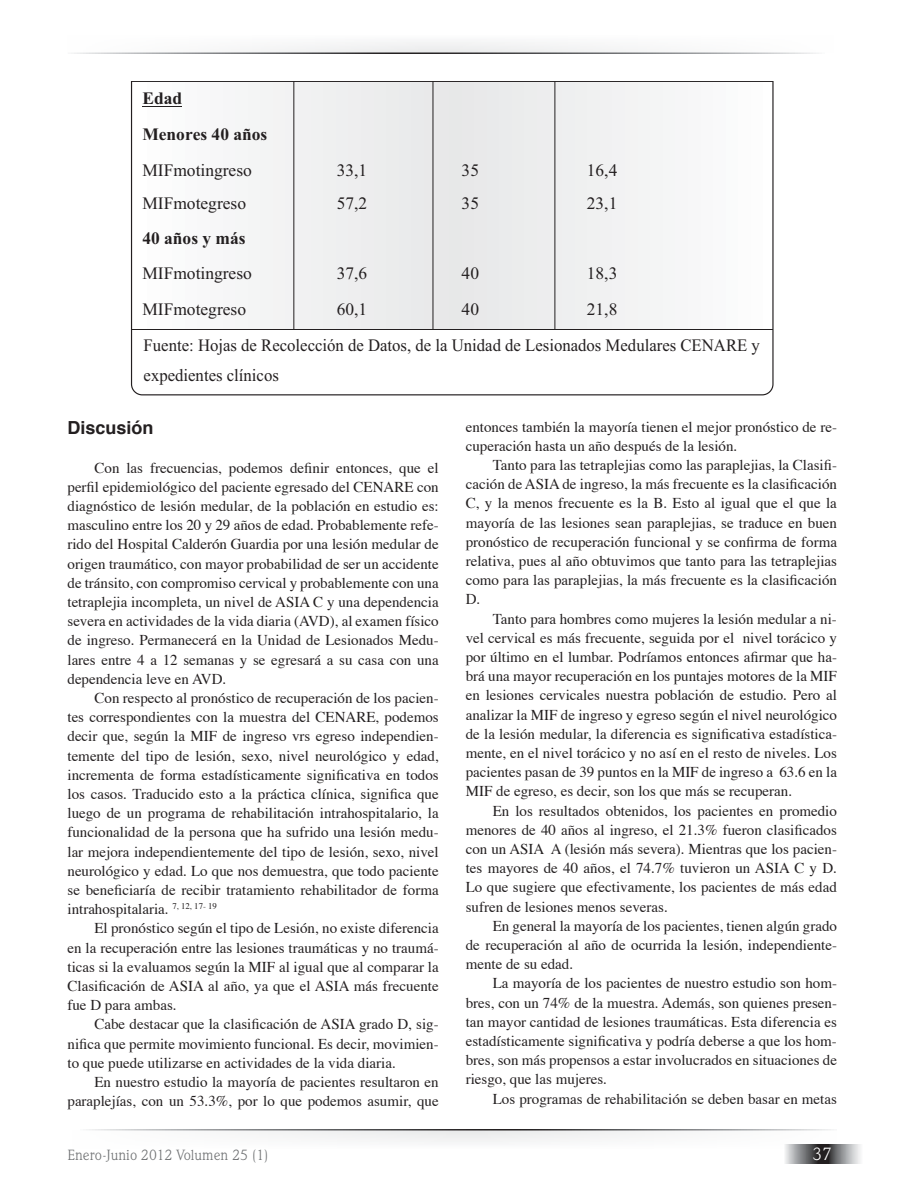
<style>
.page{position:relative;width:918px;height:1188px;background:#fff}
.page>*{position:absolute;margin:0;border:0;box-sizing:border-box;transform-origin:0 0}
.t1{font:700 18px "Helvetica";color:#231f20}
.t2{font:18px "Weidemann IT Cby BT";color:#fff}
.t3{font:17.4px/35.5px "Times New Roman";color:#231f20}
.t4{font:700 17.4px/36px "Times New Roman";color:#231f20}
.t5{font:17.4px "Times New Roman";color:#231f20;scale:.96 1}
.t6{font:15px/19.2px "Times";color:#231f20;text-align:justify}
.t7{font:15px "Weidemann IT Cby BT";color:#6d6f71}
</style>
<div class="page">
<div style="left:68px;top:1131px;width:769px;height:20px;background:#fafafa"></div>
<div style="left:68px;top:32px;width:769px;height:20px;background:#fbfbfb"></div>
<svg style="left:785px;top:1144px;width:76px;height:20px;background:#838385"></svg>
<svg style="left:131px;top:81px;width:643px;height:314px"></svg>
<hr style="left:555px;top:81px;width:1px;height:249px;background:#231f20">
<hr style="left:433px;top:81px;width:1px;height:249px;background:#231f20">
<hr style="left:293px;top:81px;width:1px;height:249px;background:#231f20">
<hr style="left:132px;top:81px;width:641px;height:1px;background:#231f20">
<p class="t4" style="left:142px;top:82px;width:127px">Edad<br>Menores 40 años</p>
<p class="t3" style="left:142px;top:154px;width:111px">MIFmotingreso</p>
<p class="t3" style="left:337px;top:154px;width:32px">33,1</p>
<p class="t3" style="left:462px;top:154px;width:19px">35</p>
<p class="t3" style="left:587px;top:154px;width:32px">16,4</p>
<p class="t3" style="left:142px;top:187px;width:105px">MIFmotegreso</p>
<p class="t3" style="left:337px;top:187px;width:32px">57,2</p>
<p class="t3" style="left:462px;top:187px;width:19px">35</p>
<p class="t3" style="left:587px;top:187px;width:32px">23,1</p>
<p class="t4" style="left:142px;top:221px;width:105px">40 años y más</p>
<p class="t3" style="left:142px;top:258px;width:111px">MIFmotingreso</p>
<p class="t3" style="left:337px;top:258px;width:32px">37,6</p>
<p class="t3" style="left:462px;top:258px;width:19px">40</p>
<p class="t3" style="left:587px;top:258px;width:32px">18,3</p>
<p class="t3" style="left:142px;top:293px;width:105px">MIFmotegreso</p>
<p class="t3" style="left:337px;top:293px;width:32px">60,1</p>
<p class="t3" style="left:462px;top:293px;width:19px">40</p>
<p class="t3" style="left:144px;top:293px;width:618px;text-indent:443px">21,8<br>Fuente: Hojas de Recolección de Datos, de la Unidad de Lesionados Medulares CENARE y</p>
<p class="t5" style="left:144px;top:369px;width:142px">expedientes clínicos</p>
<p class="t1" style="left:68px;top:416px;width:88px">Discusión</p>
<p class="t6" style="left:68px;top:459px;width:373px;text-indent:27px">Con las frecuencias, podemos definir entonces, que el perfil epidemiológico del paciente egresado del CENARE con diagnóstico de lesión medular, de la población en estudio es: masculino entre los 20 y 29 años de edad. Probablemente refe&shy;rido del Hospital Calderón Guardia por una lesión medular de origen traumático, con mayor probabilidad de ser un accidente de tránsito, con compromiso cervical y probablemente con una tetraplejia incompleta, un nivel de ASIA C y una dependencia severa en actividades de la vida diaria (AVD), al examen físico de ingreso. Permanecerá en la Unidad de Lesionados Medu&shy;lares entre 4 a 12 semanas y se egresará a su casa con una dependencia leve en AVD.</p>
<p class="t6" style="left:68px;top:689px;width:373px;text-indent:27px">Con respecto al pronóstico de recuperación de los pacien&shy;tes correspondientes con la muestra del CENARE, podemos decir que, según la MIF de ingreso vrs egreso independien&shy;temente del tipo de lesión, sexo, nivel neurológico y edad, incrementa de forma estadísticamente significativa en todos los casos. Traducido esto a la práctica clínica, significa que luego de un programa de rehabilitación intrahospitalario, la funcionalidad de la persona que ha sufrido una lesión medu&shy;lar mejora independientemente del tipo de lesión, sexo, nivel neurológico y edad. Lo que nos demuestra, que todo paciente se beneficiaría de recibir tratamiento rehabilitador de forma intrahospitalaria. <sup>7,</sup> <sup>12,</sup> <sup>17-</sup> <sup>19</sup></p>
<p class="t6" style="left:68px;top:920px;width:373px;text-indent:27px">El pronóstico según el tipo de Lesión, no existe diferencia en la recuperación entre las lesiones traumáticas y no traumá&shy;ticas si la evaluamos según la MIF al igual que al comparar la Clasificación de ASIA al año, ya que el ASIA más frecuente fue D para ambas.</p>
<p class="t6" style="left:68px;top:1016px;width:373px;text-indent:27px">Cabe destacar que la clasificación de ASIA grado D, sig&shy;nifica que permite movimiento funcional. Es decir, movimien&shy;to que puede utilizarse en actividades de la vida diaria.</p>
<p class="t6" style="left:68px;top:1073px;width:373px;text-align:right">En nuestro estudio la mayoría de pacientes resultaron en paraplejías, con un 53.3%, por lo que podemos asumir, que</p>
<p class="t6" style="left:466px;top:418px;width:373px">entonces también la mayoría tienen el mejor pronóstico de re&shy;cuperación hasta un año después de la lesión.</p>
<p class="t6" style="left:466px;top:456px;width:373px;text-indent:27px">Tanto para las tetraplejias como las paraplejias, la Clasifi&shy;cación de ASIA de ingreso, la más frecuente es la clasificación C, y la menos frecuente es la B. Esto al igual que el que la mayoría de las lesiones sean paraplejias, se traduce en buen pronóstico de recuperación funcional y se confirma de forma relativa, pues al año obtuvimos que tanto para las tetraplejias como para las paraplejias, la más frecuente es la clasificación D.</p>
<p class="t6" style="left:466px;top:610px;width:373px;text-indent:27px">Tanto para hombres como mujeres la lesión medular a ni&shy;vel cervical es más frecuente, seguida por el nivel torácico y por último en el lumbar. Podríamos entonces afirmar que ha&shy;brá una mayor recuperación en los puntajes motores de la MIF en lesiones cervicales nuestra población de estudio. Pero al analizar la MIF de ingreso y egreso según el nivel neurológico de la lesión medular, la diferencia es significativa estadística&shy;mente, en el nivel torácico y no así en el resto de niveles. Los pacientes pasan de 39 puntos en la MIF de ingreso a 63.6 en la MIF de egreso, es decir, son los que más se recuperan.</p>
<p class="t6" style="left:466px;top:802px;width:373px;text-indent:27px">En los resultados obtenidos, los pacientes en promedio menores de 40 años al ingreso, el 21.3% fueron clasificados con un ASIA A (lesión más severa). Mientras que los pacien&shy;tes mayores de 40 años, el 74.7% tuvieron un ASIA C y D.<br>Lo que sugiere que efectivamente, los pacientes de más edad sufren de lesiones menos severas.</p>
<p class="t6" style="left:466px;top:917px;width:373px;text-indent:27px">En general la mayoría de los pacientes, tienen algún grado de recuperación al año de ocurrida la lesión, independiente&shy;mente de su edad.</p>
<p class="t6" style="left:466px;top:975px;width:373px;text-indent:27px">La mayoría de los pacientes de nuestro estudio son hom&shy;bres, con un 74% de la muestra. Además, son quienes presen&shy;tan mayor cantidad de lesiones traumáticas. Esta diferencia es estadísticamente significativa y podría deberse a que los hom&shy;bres, son más propensos a estar involucrados en situaciones de riesgo, que las mujeres.</p>
<p class="t6" style="left:493px;top:1090px;width:346px">Los programas de rehabilitación se deben basar en metas</p>
<p class="t7" style="left:68px;top:1146px;width:203px">Enero-Junio 2012 Volumen 25 (1)</p>
<p class="t2" style="left:813px;top:1143px;width:20px">37</p>
</div>
